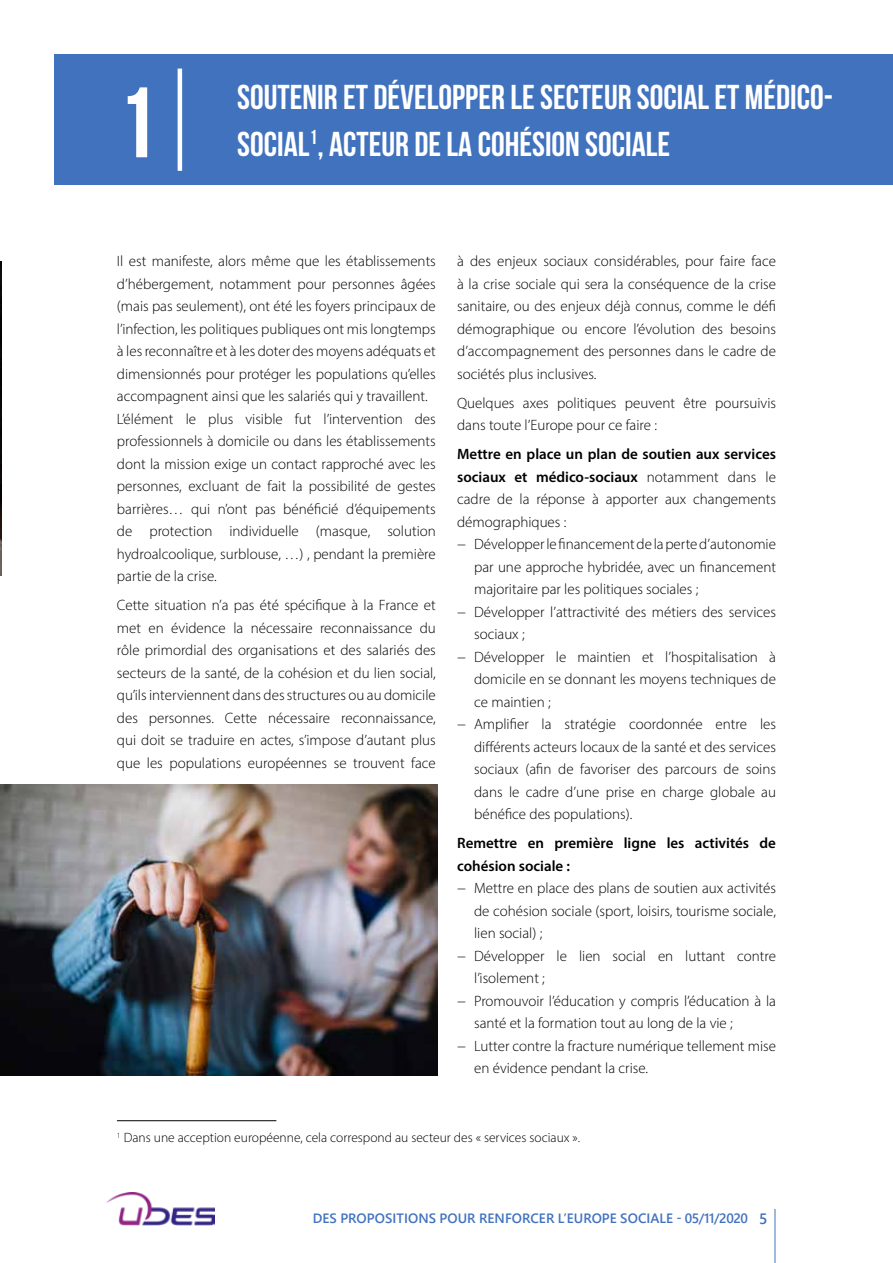
<style>
.page{position:relative;width:893px;height:1263px;background:#fff}
.page>*{position:absolute;margin:0;border:0;box-sizing:border-box;transform-origin:0 0}
.t1{font:700 99.9px "Bebas Neue";color:#fff}
.t2{font:700 34.5px/46.5px "Bebas Neue";color:#fff}
.t3{font:300 15px/22.5px "Myriad Pro";color:#000}
.t4{font:600 15px/22.5px "Myriad Pro";color:#000}
.t5{font:300 13.5px "Myriad Pro";color:#000}
.t6{font:600 13.5px "Segoe UI";letter-spacing:.005em;color:#4172be}
.s1{font-weight:300}
.s2{font-size:15px}
</style>
<div class="page">
<hr style="left:775px;top:1209px;width:1px;height:54px;background:#4172be">
<img style="left:106px;top:1192px;width:109px;height:33px">
<div style="left:54px;top:54px;width:839px;height:131px;background:#4172be"></div>
<hr style="left:178px;top:69px;width:4px;height:102px;background:#fff">
<img style="left:0;top:784px;width:437px;height:292px">
<hr style="left:117px;top:1120px;width:159px;height:1px;background:#000">
<img style="left:0;top:261px;width:1px;height:315px">
<h1 class="t1" style="left:117px;top:68px;width:41px">1</h1>
<h2 class="t2" style="left:237px;top:74px;width:597px">SOUTENIR ET DÉVELOPPER LE SECTEUR SOCIAL ET MÉDICO-<br>SOCIAL<sup>1</sup>, ACTEUR DE LA COHÉSION SOCIALE</h2>
<p class="t3" style="left:117px;top:250px;width:320px">Il est manifeste, alors même que les établissements d’hébergement, notamment pour personnes âgées (mais pas seulement), ont été les foyers principaux de l’infection, les politiques publiques ont mis longtemps à les reconnaître et à les doter des moyens adéquats et dimensionnés pour protéger les populations qu’elles accompagnent ainsi que les salariés qui y travaillent.<br>L’élément le plus visible fut l’intervention des professionnels à domicile ou dans les établissements dont la mission exige un contact rapproché avec les personnes, excluant de fait la possibilité de gestes barrières… qui n’ont pas bénéficié d’équipements de protection individuelle (masque, solution hydroalcoolique, surblouse, …) , pendant la première partie de la crise.</p>
<p class="t3" style="left:117px;top:594px;width:320px;text-align:justify">Cette situation n’a pas été spécifique à la France et met en évidence la nécessaire reconnaissance du rôle primordial des organisations et des salariés des secteurs de la santé, de la cohésion et du lien social, qu’ils interviennent dans des structures ou au domicile des personnes. Cette nécessaire reconnaissance, qui doit se traduire en actes, s’impose d’autant plus que les populations européennes se trouvent face</p>
<p class="t3" style="left:457px;top:250px;width:320px;text-align:justify">à des enjeux sociaux considérables, pour faire face à la crise sociale qui sera la conséquence de la crise sanitaire, ou des enjeux déjà connus, comme le défi démographique ou encore l’évolution des besoins d’accompagnement des personnes dans le cadre de sociétés plus inclusives.</p>
<p class="t3" style="left:457px;top:391px;width:320px">Quelques axes politiques peuvent être poursuivis dans toute l’Europe pour ce faire :</p>
<p class="t4" style="left:457px;top:442px;width:320px">Mettre en place un plan de soutien aux services</p>
<p class="t4" style="left:457px;top:465px;width:320px">sociaux et médico-sociaux <span class="s1">notamment dans le</span></p>
<p class="t3" style="left:457px;top:488px;width:320px">cadre de la réponse à apporter aux changements</p>
<p class="t3" style="left:457px;top:510px;width:111px">démographiques :</p>
<p class="t3" style="left:457px;top:533px;width:320px">− Développer le financement de la perte d’autonomie</p>
<p class="t3" style="left:474px;top:555px;width:303px">par une approche hybridée, avec un financement</p>
<p class="t3" style="left:474px;top:578px;width:226px">majoritaire par les politiques sociales ;</p>
<p class="t3" style="left:457px;top:600px;width:320px">− Développer l’attractivité des métiers des services</p>
<p class="t3" style="left:474px;top:623px;width:52px">sociaux ;</p>
<p class="t3" style="left:457px;top:645px;width:320px">− Développer le maintien et l’hospitalisation à</p>
<p class="t3" style="left:474px;top:668px;width:303px">domicile en se donnant les moyens techniques de</p>
<p class="t3" style="left:474px;top:690px;width:78px">ce maintien ;</p>
<p class="t3" style="left:457px;top:713px;width:320px">− Amplifier la stratégie coordonnée entre les</p>
<p class="t3" style="left:474px;top:735px;width:303px">différents acteurs locaux de la santé et des services</p>
<p class="t3" style="left:474px;top:758px;width:303px">sociaux (afin de favoriser des parcours de soins</p>
<p class="t3" style="left:474px;top:780px;width:303px">dans le cadre d’une prise en charge globale au</p>
<p class="t3" style="left:474px;top:803px;width:160px">bénéfice des populations).</p>
<p class="t4" style="left:457px;top:831px;width:320px">Remettre en première ligne les activités de cohésion sociale :</p>
<p class="t3" style="left:457px;top:877px;width:320px">− Mettre en place des plans de soutien aux activités</p>
<p class="t3" style="left:474px;top:899px;width:303px">de cohésion sociale (sport, loisirs, tourisme sociale,</p>
<p class="t3" style="left:474px;top:922px;width:70px">lien social) ;</p>
<p class="t3" style="left:457px;top:944px;width:320px">− Développer le lien social en luttant contre</p>
<p class="t3" style="left:474px;top:967px;width:72px">l’isolement ;</p>
<p class="t3" style="left:457px;top:989px;width:320px">− Promouvoir l’éducation y compris l’éducation à la</p>
<p class="t3" style="left:474px;top:1012px;width:260px">santé et la formation tout au long de la vie ;</p>
<p class="t3" style="left:457px;top:1034px;width:320px">− Lutter contre la fracture numérique tellement mise</p>
<p class="t3" style="left:474px;top:1057px;width:176px">en évidence pendant la crise.</p>
<p class="t5" style="left:117px;top:1130px;width:465px"><sup>1</sup> Dans une acception européenne, cela correspond au secteur des « services sociaux ».</p>
<p class="t6" style="left:313px;top:1205px;width:456px">DES PROPOSITIONS POUR RENFORCER L’EUROPE SOCIALE - 05/11/2020 <span class="s2">5</span></p>
</div>
